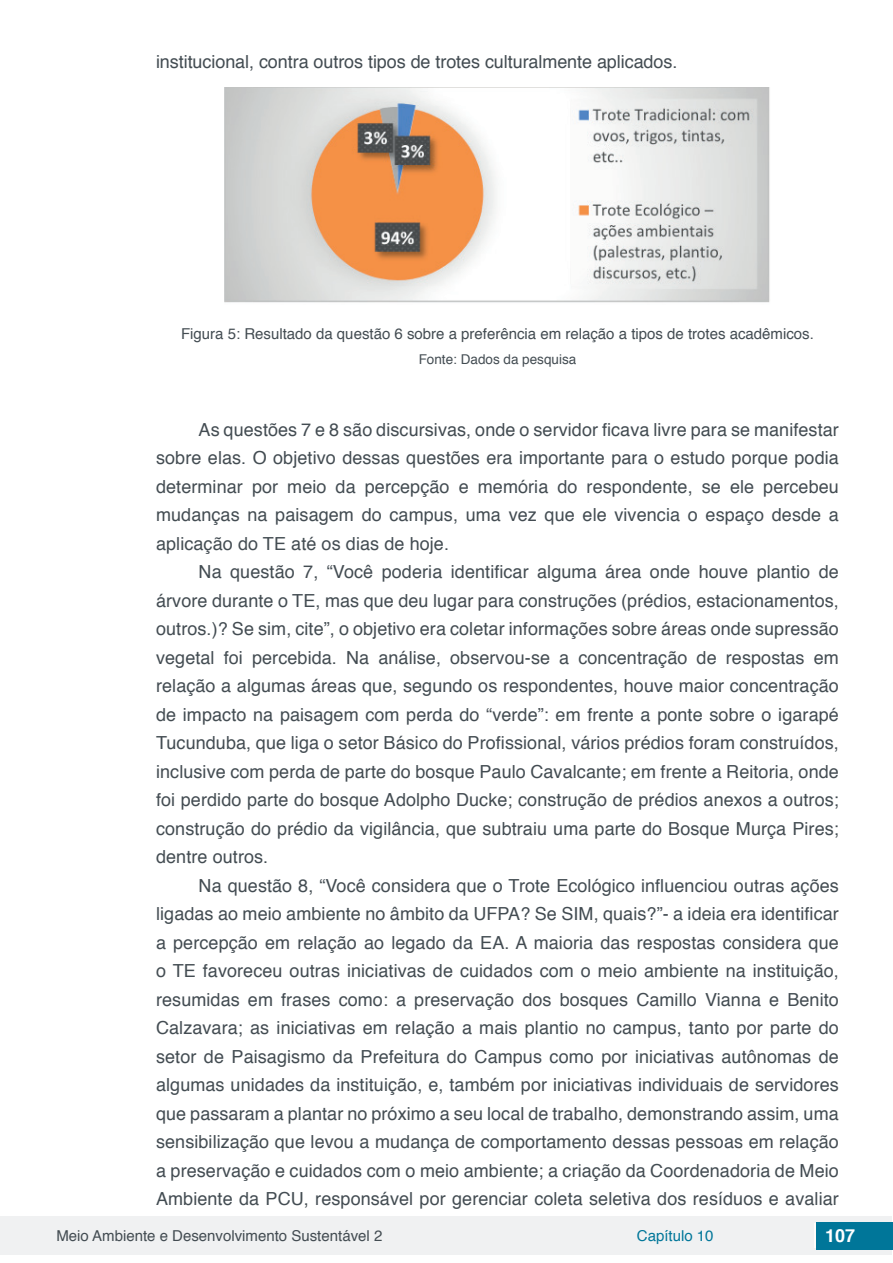
<style>
.page{position:relative;width:893px;height:1263px;background:#fff}
.page>*{position:absolute;margin:0;border:0;box-sizing:border-box;transform-origin:0 0}
.t1{font:18px/28.5px "Helvetica";letter-spacing:.005em;color:#434c52;text-align:justify}
.t2{font:700 18px "Helvetica";color:#fff}
.t3{font:15px "Helvetica";color:#434c52}
.t4{font:15px "Helvetica";color:#007699}
.t5{font:13.5px "Helvetica";color:#434c52}
</style>
<div class="page">
<div style="left:1px;top:1216px;width:891px;height:38px;background:#f0f1f2"></div>
<div style="left:816px;top:1222px;width:77px;height:27px;background:#007699"></div>
<svg style="left:815px;top:1224px;width:1px;height:24px"></svg>
<img style="left:225px;top:88px;width:545px;height:215px">
<p class="t1" style="left:156px;top:47px;width:523px">institucional, contra outros tipos de trotes culturalmente aplicados.</p>
<p class="t3" style="left:181px;top:322px;width:634px">Figura 5: Resultado da questão 6 sobre a preferência em relação a tipos de trotes acadêmicos.</p>
<p class="t5" style="left:419px;top:349px;width:159px">Fonte: Dados da pesquisa</p>
<p class="t1" style="left:156px;top:416px;width:684px;text-indent:43px">As questões 7 e 8 são discursivas, onde o servidor ficava livre para se manifestar sobre elas. O objetivo dessas questões era importante para o estudo porque podia determinar por meio da percepção e memória do respondente, se ele percebeu mudanças na paisagem do campus, uma vez que ele vivencia o espaço desde a aplicação do TE até os dias de hoje.</p>
<p class="t1" style="left:156px;top:558px;width:684px;text-indent:43px">Na questão 7, “Você poderia identificar alguma área onde houve plantio de árvore durante o TE, mas que deu lugar para construções (prédios, estacionamentos, outros.)? Se sim, cite”, o objetivo era coletar informações sobre áreas onde supressão vegetal foi percebida. Na análise, observou-se a concentração de respostas em relação a algumas áreas que, segundo os respondentes, houve maior concentração de impacto na paisagem com perda do “verde”: em frente a ponte sobre o igarapé Tucunduba, que liga o setor Básico do Profissional, vários prédios foram construídos, inclusive com perda de parte do bosque Paulo Cavalcante; em frente a Reitoria, onde foi perdido parte do bosque Adolpho Ducke; construção de prédios anexos a outros; construção do prédio da vigilância, que subtraiu uma parte do Bosque Murça Pires; dentre outros.</p>
<p class="t1" style="left:156px;top:872px;width:684px;text-indent:43px">Na questão 8, “Você considera que o Trote Ecológico influenciou outras ações ligadas ao meio ambiente no âmbito da UFPA? Se SIM, quais?”- a ideia era identificar a percepção em relação ao legado da EA. A maioria das respostas considera que o TE favoreceu outras iniciativas de cuidados com o meio ambiente na instituição, resumidas em frases como: a preservação dos bosques Camillo Vianna e Benito Calzavara; as iniciativas em relação a mais plantio no campus, tanto por parte do setor de Paisagismo da Prefeitura do Campus como por iniciativas autônomas de algumas unidades da instituição, e, também por iniciativas individuais de servidores que passaram a plantar no próximo a seu local de trabalho, demonstrando assim, uma sensibilização que levou a mudança de comportamento dessas pessoas em relação a preservação e cuidados com o meio ambiente; a criação da Coordenadoria de Meio Ambiente da PCU, responsável por gerenciar coleta seletiva dos resíduos e avaliar</p>
<p class="t3" style="left:56px;top:1224px;width:327px">Meio Ambiente e Desenvolvimento Sustentável 2</p>
<p class="t4" style="left:637px;top:1224px;width:78px">Capítulo 10</p>
<p class="t2" style="left:825px;top:1221px;width:32px">107</p>
</div>
